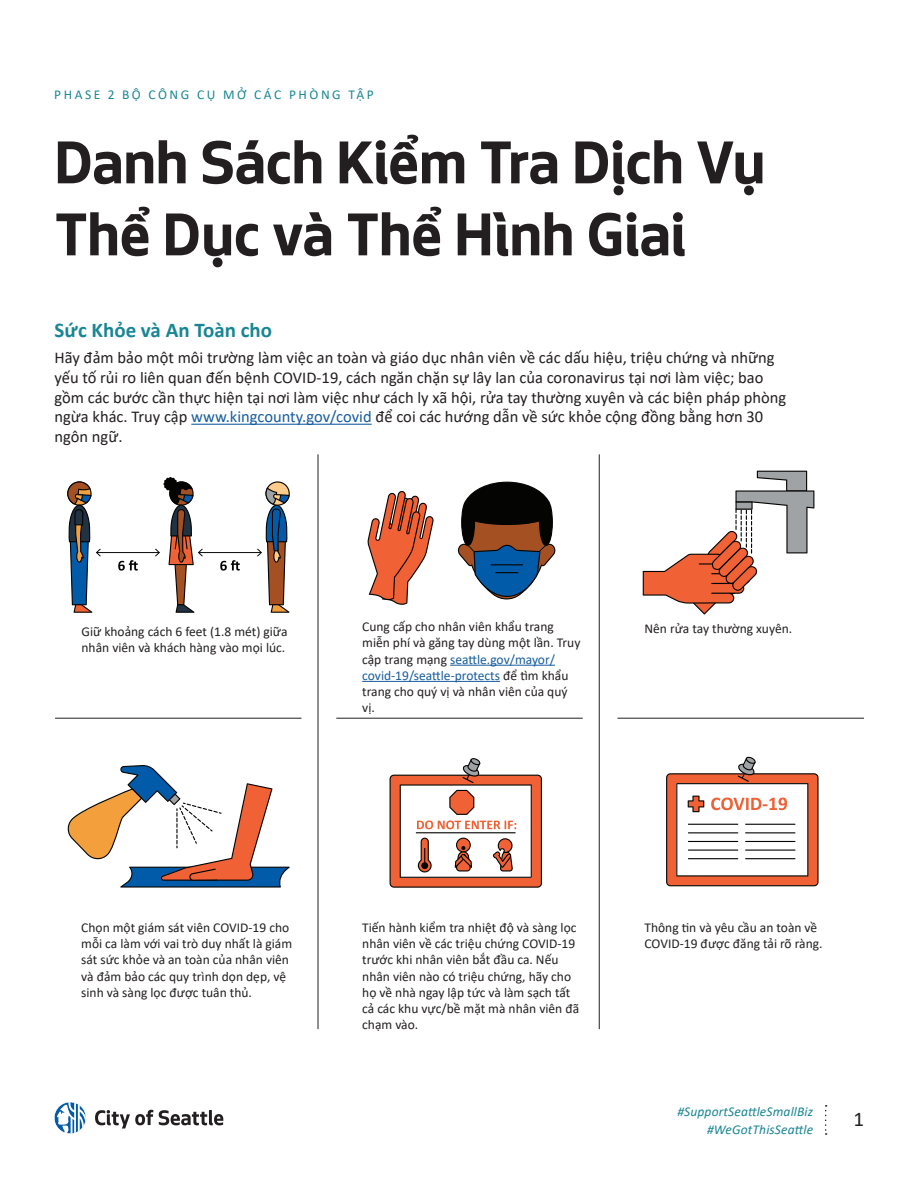
<style>
.page{position:relative;width:918px;height:1188px;background:#fff}
.page>*{position:absolute;margin:0;border:0;box-sizing:border-box;transform-origin:0 0}
.t1{font:700 63px/72px "Seattle Text";letter-spacing:-.005em;color:#231f20}
.t2{font:700 21px "Calibri";color:#188693}
.t3{font:21px "Calibri";color:#231f20}
.footnote{font:16.5px/19.8px "Calibri";color:#231f20}
.t4{font:13.5px/16.2px "Calibri";color:#231f20}
.t5{font:italic 13.5px "Calibri";letter-spacing:.01em;color:#188693}
.t6{font:13.5px "Calibri";letter-spacing:.19em;color:#188693}
.s1{color:#175d9e}
</style>
<div class="page">
<svg style="left:825px;top:1105px;width:2px;height:30px"></svg>
<svg style="left:95px;top:1110px;width:58px;height:18px"></svg>
<svg style="left:159px;top:1110px;width:64px;height:15px"></svg>
<svg style="left:54px;top:1102px;width:32px;height:32px"></svg>
<svg style="left:118px;top:560px;width:20px;height:11px"></svg>
<hr style="left:96px;top:552px;width:63px;height:1px;background:#040503">
<svg style="left:220px;top:560px;width:20px;height:11px"></svg>
<hr style="left:198px;top:552px;width:63px;height:1px;background:#040503">
<svg style="left:67px;top:481px;width:34px;height:132px"></svg>
<svg style="left:155px;top:477px;width:48px;height:136px"></svg>
<svg style="left:257px;top:481px;width:33px;height:132px"></svg>
<svg style="left:367px;top:491px;width:67px;height:114px"></svg>
<svg style="left:457px;top:482px;width:99px;height:118px"></svg>
<svg style="left:666px;top:756px;width:153px;height:130px"></svg>
<svg style="left:643px;top:471px;width:171px;height:144px"></svg>
<svg style="left:67px;top:765px;width:223px;height:123px"></svg>
<hr style="left:450px;top:665px;width:105px;height:1px;background:#175d9e">
<hr style="left:362px;top:681px;width:138px;height:1px;background:#175d9e">
<hr style="left:191px;top:424px;width:181px;height:1px;background:#175d9e">
<hr style="left:318px;top:454px;width:1px;height:575px;background:#231f20">
<hr style="left:599px;top:454px;width:1px;height:575px;background:#231f20">
<hr style="left:55px;top:718px;width:246px;height:1px;background:#231f20">
<hr style="left:336px;top:718px;width:247px;height:1px;background:#231f20">
<hr style="left:618px;top:718px;width:246px;height:1px;background:#231f20">
<svg style="left:390px;top:758px;width:152px;height:130px"></svg>
<p class="t6" style="left:54px;top:85px;width:321px">PHASE 2 BỘ CÔNG CỤ MỞ CÁC PHÒNG TẬP</p>
<p class="t1" style="left:54px;top:123px;width:712px">Danh Sách Kiểm Tra Dịch Vụ<br>Thể Dục và Thể Hình Giai</p>
<p class="t2" style="left:55px;top:315px;width:219px">Sức Khỏe và An Toàn cho</p>
<p class="footnote" style="left:55px;top:347px;width:733px">Hãy đảm bảo một môi trường làm việc an toàn và giáo dục nhân viên về các dấu hiệu, triệu chứng và những yếu tố rủi ro liên quan đến bệnh COVID-19, cách ngăn chặn sự lây lan của coronavirus tại nơi làm việc; bao gồm các bước cần thực hiện tại nơi làm việc như cách ly xã hội, rửa tay thường xuyên và các biện pháp phòng ngừa khác. Truy cập <span class="s1">www.kingcounty.gov/covid</span> để coi các hướng dẫn về sức khỏe cộng đồng bằng hơn 30 ngôn ngữ.</p>
<p class="t4" style="left:82px;top:623px;width:208px">Giữ khoảng cách 6 feet (1.8 mét) giữa nhân viên và khách hàng vào mọi lúc.</p>
<p class="t4" style="left:362px;top:618px;width:220px">Cung cấp cho nhân viên khẩu trang miễn phí và găng tay dùng một lần. Truy cập trang mạng <span class="s1">seattle.gov/mayor/ covid-19/seattle-protects</span> để tìm khẩu trang cho quý vị và nhân viên của quý vị.</p>
<p class="t4" style="left:645px;top:620px;width:149px">Nên rửa tay thường xuyên.</p>
<p class="t4" style="left:81px;top:919px;width:212px">Chọn một giám sát viên COVID-19 cho mỗi ca làm với vai trò duy nhất là giám sát sức khỏe và an toàn của nhân viên và đảm bảo các quy trình dọn dẹp, vệ sinh và sàng lọc được tuân thủ.</p>
<p class="t4" style="left:362px;top:919px;width:219px">Tiến hành kiểm tra nhiệt độ và sàng lọc nhân viên về các triệu chứng COVID-19 trước khi nhân viên bắt đầu ca. Nếu nhân viên nào có triệu chứng, hãy cho họ về nhà ngay lập tức và làm sạch tất cả các khu vực/bề mặt mà nhân viên đã chạm vào.</p>
<p class="t4" style="left:645px;top:919px;width:180px">Thông tin và yêu cầu an toàn về<br>COVID-19 được đăng tải rõ ràng.</p>
<p class="t5" style="left:677px;top:1102px;width:137px">#SupportSeattleSmallBiz</p>
<p class="t5" style="left:707px;top:1120px;width:108px">#WeGotThisSeattle</p>
<h2 class="t3" style="left:853px;top:1104px;width:12px">1</h2>
</div>
